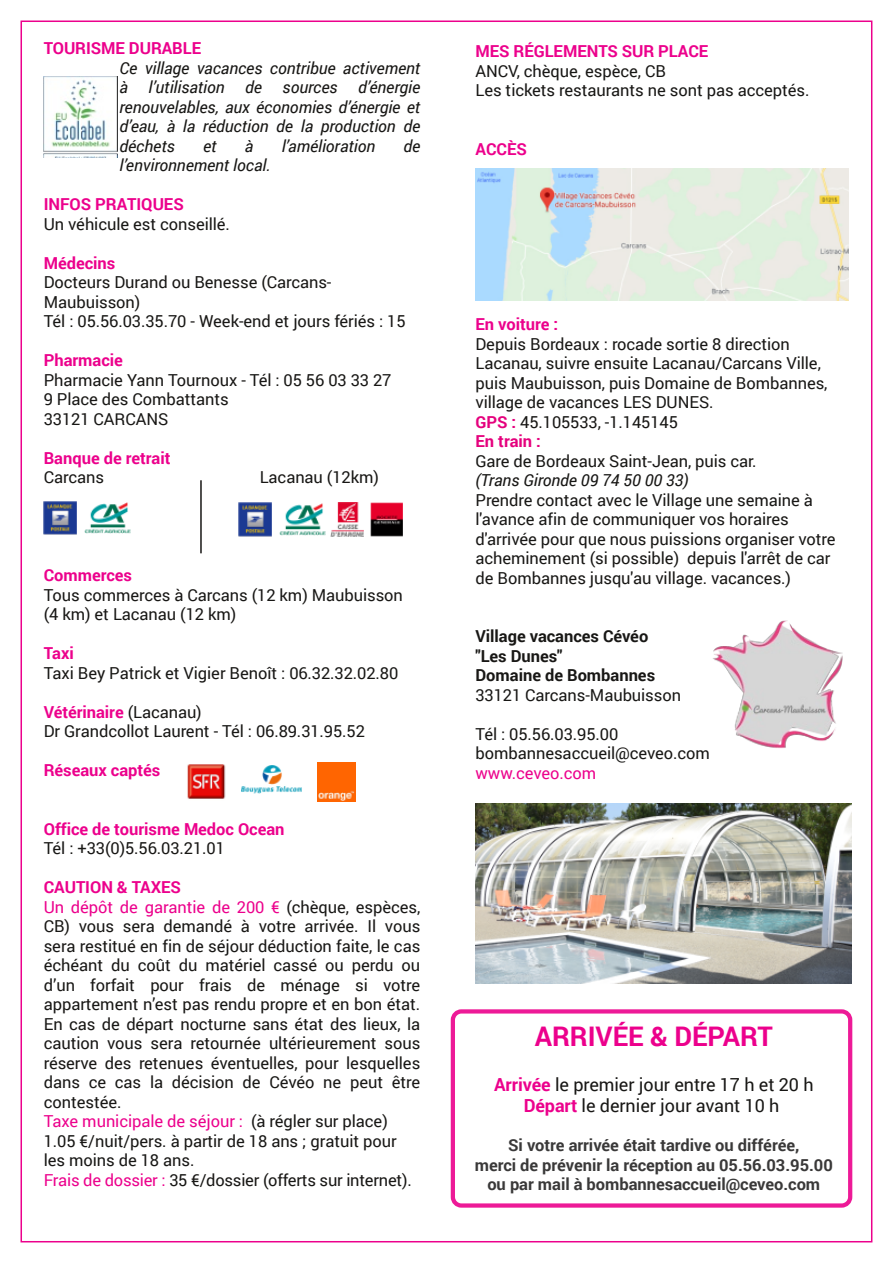
<style>
.page{position:relative;width:893px;height:1263px;background:#fff}
.page>*{position:absolute;margin:0;border:0;box-sizing:border-box;transform-origin:0 0}
.t1{font:700 27px "Roboto";color:#ec008c}
.t2{font:18px/21px "Roboto";color:#181715;text-align:center}
.t3{font:16.5px/19.5px "Roboto";letter-spacing:-.005em;color:#181715}
.t4{font:italic 16.5px/19.5px "Roboto";letter-spacing:-.005em;color:#181715;text-align:justify}
.t5{font:700 16.5px "Roboto";letter-spacing:-.005em;color:#ec008c}
.t6{font:700 16.5px/19.5px "Roboto";color:#3a3939;text-align:center}
.t7{font:700 16.5px/19.5px "Roboto";color:#181715}
.t8{font:16.5px "Roboto";letter-spacing:-.005em;color:#ec008c}
.s1{font-weight:700;color:#ec008c}
.s2{color:#ec008c}
.s3{font-weight:700;color:#e5007d}
</style>
<div class="page">
<div style="left:451px;top:1009px;width:401px;height:199px;border:4px solid #ec008c;border-radius:9px"></div>
<hr style="left:200px;top:480px;width:2px;height:73px;background:#181715">
<img style="left:475px;top:803px;width:377px;height:181px">
<img style="left:713px;top:620px;width:130px;height:129px">
<img style="left:475px;top:169px;width:374px;height:132px">
<img style="left:187px;top:764px;width:39px;height:35px">
<img style="left:242px;top:765px;width:60px;height:29px">
<img style="left:44px;top:501px;width:33px;height:34px">
<img style="left:84px;top:502px;width:47px;height:32px">
<img style="left:370px;top:503px;width:33px;height:33px">
<img style="left:239px;top:503px;width:33px;height:33px">
<img style="left:279px;top:503px;width:47px;height:33px">
<img style="left:331px;top:503px;width:33px;height:33px">
<img style="left:317px;top:763px;width:39px;height:39px">
<img style="left:43px;top:77px;width:75px;height:80px">
<p class="t5" style="left:44px;top:37px;width:159px">TOURISME DURABLE</p>
<p class="t4" style="left:120px;top:58px;width:302px">Ce village vacances contribue activement à l’utilisation de sources d’énergie renouvelables, aux économies d’énergie et d’eau, à la réduction de la production de déchets</p>
<p class="t4" style="left:203px;top:136px;width:15px">et</p>
<p class="t4" style="left:245px;top:136px;width:10px">à</p>
<p class="t4" style="left:282px;top:136px;width:95px">l’amélioration</p>
<p class="t4" style="left:403px;top:136px;width:18px">de</p>
<p class="t4" style="left:120px;top:155px;width:153px">l’environnement local.</p>
<p class="t5" style="left:44px;top:193px;width:142px">INFOS PRATIQUES</p>
<p class="t3" style="left:44px;top:214px;width:188px">Un véhicule est conseillé.</p>
<p class="t5" style="left:44px;top:252px;width:73px">Médecins</p>
<p class="t3" style="left:44px;top:272px;width:363px">Docteurs Durand ou Benesse (Carcans-<br>Maubuisson)<br>Tél : 05.56.03.35.70 - Week-end et jours fériés : 15</p>
<p class="t5" style="left:44px;top:349px;width:81px">Pharmacie</p>
<p class="t3" style="left:44px;top:370px;width:349px">Pharmacie Yann Tournoux - Tél : 05 56 03 33 27<br>9 Place des Combattants<br>33121 CARCANS</p>
<p class="t5" style="left:44px;top:447px;width:128px">Banque de retrait</p>
<p class="t3" style="left:44px;top:467px;width:62px">Carcans</p>
<p class="t3" style="left:260px;top:467px;width:121px">Lacanau (12km)</p>
<p class="t5" style="left:44px;top:564px;width:90px">Commerces</p>
<p class="t3" style="left:44px;top:584px;width:361px">Tous commerces à Carcans (12 km) Maubuisson (4 km) et Lacanau (12 km)</p>
<p class="t5" style="left:44px;top:642px;width:32px">Taxi</p>
<p class="t3" style="left:44px;top:662px;width:356px">Taxi Bey Patrick et Vigier Benoît : 06.32.32.02.80</p>
<p class="t3" style="left:44px;top:701px;width:323px"><span class="s1">Vétérinaire</span> (Lacanau)<br>Dr Grandcollot Laurent - Tél : 06.89.31.95.52</p>
<p class="t5" style="left:44px;top:759px;width:118px">Réseaux captés</p>
<p class="t5" style="left:44px;top:817px;width:242px">Office de tourisme Medoc Ocean</p>
<p class="t3" style="left:44px;top:838px;width:183px">Tél : +33(0)5.56.03.21.01</p>
<p class="t3" style="left:44px;top:877px;width:378px"><span class="s1">CAUTION &amp; TAXES<br></span><span class="s2">Un dépôt de garantie de 200 €</span> (chèque, espèces, CB) vous sera demandé à votre arrivée. Il vous sera restitué en fin de séjour déduction faite, le cas échéant du coût du matériel cassé ou perdu ou d’un forfait pour frais de ménage si votre appartement n’est pas rendu propre et en bon état.<br>En cas de départ nocturne sans état des lieux, la caution vous sera retournée ultérieurement sous réserve des retenues éventuelles, pour lesquelles dans ce cas la décision de Cévéo ne peut être contestée.<br><span class="s2">Taxe municipale de séjour :</span> (à régler sur place)<br>1.05 €/nuit/pers. à partir de 18 ans ; gratuit pour les moins de 18 ans.<br><span class="s2">Frais de dossier :</span> 35 €/dossier (offerts sur internet).</p>
<p class="t5" style="left:475px;top:40px;width:234px">MES RÉGLEMENTS SUR PLACE</p>
<p class="t3" style="left:475px;top:61px;width:335px">ANCV, chèque, espèce, CB<br>Les tickets restaurants ne sont pas acceptés.</p>
<p class="t5" style="left:475px;top:137px;width:53px">ACCÈS</p>
<p class="t5" style="left:475px;top:313px;width:84px">En voiture :</p>
<p class="t3" style="left:475px;top:334px;width:354px">Depuis Bordeaux : rocade sortie 8 direction Lacanau, suivre ensuite Lacanau/Carcans Ville, puis Maubuisson, puis Domaine de Bombannes, village de vacances LES DUNES.<br><span class="s3">GPS :</span> 45.105533, -1.145145<br><span class="s3">En train :</span></p>
<p class="t3" style="left:475px;top:451px;width:283px">Gare de Bordeaux Saint-Jean, puis car.</p>
<p class="t4" style="left:475px;top:470px;width:215px">(Trans Gironde 09 74 50 00 33)</p>
<p class="t3" style="left:475px;top:490px;width:361px">Prendre contact avec le Village une semaine à l'avance afin de communiquer vos horaires d'arrivée pour que nous puissions organiser votre acheminement (si possible) depuis l'arrêt de car de Bombannes jusqu'au village. vacances.)</p>
<p class="t7" style="left:475px;top:626px;width:181px">Village vacances Cévéo "Les Dunes"<br>Domaine de Bombannes</p>
<p class="t3" style="left:475px;top:685px;width:207px">33121 Carcans-Maubuisson</p>
<p class="t3" style="left:475px;top:724px;width:236px">Tél : 05.56.03.95.00 bombannesaccueil@ceveo.com</p>
<p class="t8" style="left:475px;top:761px;width:122px">www.ceveo.com</p>
<h1 class="t1" style="left:535px;top:1018px;width:239px">ARRIVÉE &amp; DÉPART</h1>
<p class="t2" style="left:494px;top:1074px;width:321px"><span class="s1">Arrivée</span> le premier jour entre 17 h et 20 h<br><span class="s1">Départ</span> le dernier jour avant 10 h</p>
<p class="t6" style="left:475px;top:1135px;width:360px">Si votre arrivée était tardive ou différée,<br>merci de prévenir la réception au 05.56.03.95.00 ou par mail à bombannesaccueil@ceveo.com</p>
</div>
